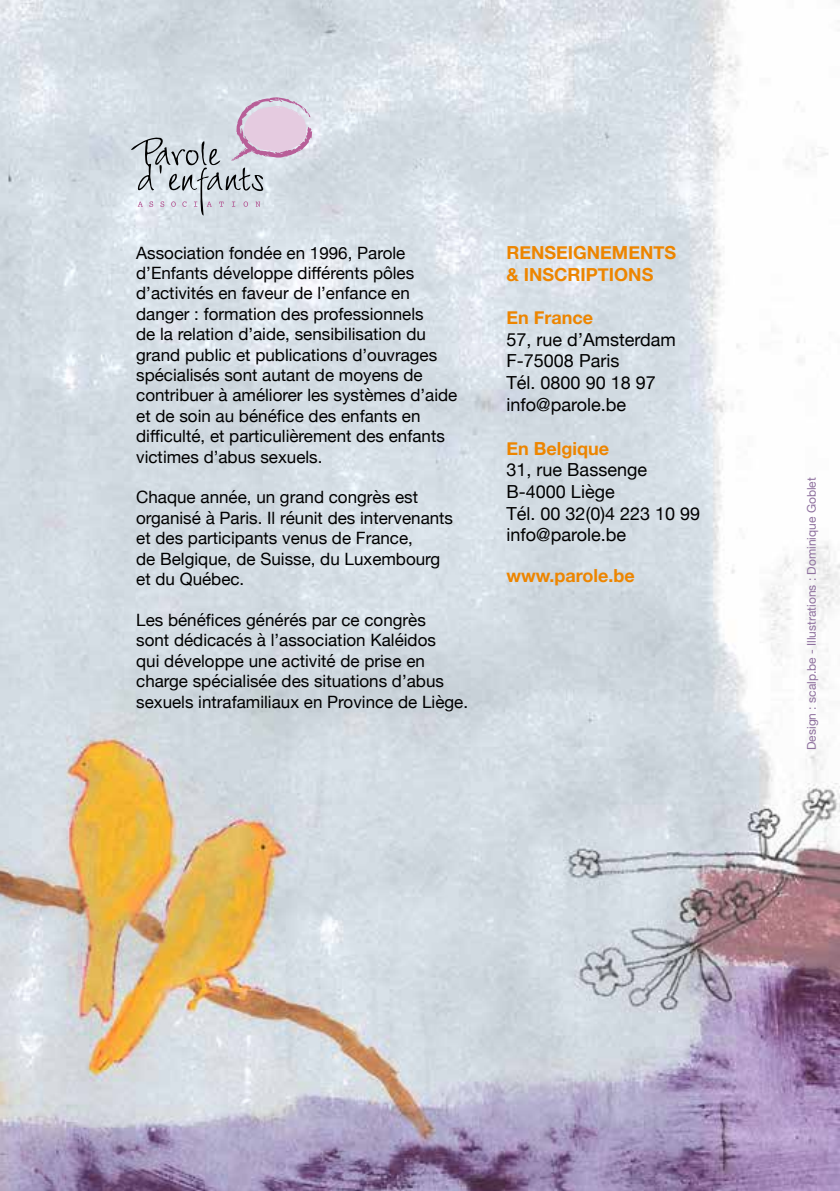
<style>
.page{position:relative;width:840px;height:1191px;background:#fff}
.page>*{position:absolute;margin:0;border:0;box-sizing:border-box;transform-origin:0 0}
.t1{font:18px/21.6px "Helvetica Neue";color:#000}
.t2{font:700 18px/21.6px "Helvetica Neue";color:#ed8500}
.t3{font:17px/20.4px "Helvetica Neue";color:#000}
.t4{font:12px "Helvetica Neue";color:#8f719f}
</style>
<div class="page">
<img style="left:0;top:0;width:839px;height:1191px">
<svg style="left:131px;top:97px;width:181px;height:118px"></svg>
<p class="t3" style="left:136px;top:243px;width:322px">Association fondée en 1996, Parole d’Enfants développe différents pôles d’activités en faveur de l’enfance en danger : formation des professionnels<br>de la relation d’aide, sensibilisation du grand public et publications d’ouvrages spécialisés sont autant de moyens de contribuer à améliorer les systèmes d’aide et de soin au bénéfice des enfants en difficulté, et particulièrement des enfants victimes d’abus sexuels.</p>
<p class="t3" style="left:136px;top:488px;width:318px">Chaque année, un grand congrès est organisé à Paris. Il réunit des intervenants et des participants venus de France,<br>de Belgique, de Suisse, du Luxembourg et du Québec.</p>
<p class="t3" style="left:136px;top:610px;width:333px">Les bénéfices générés par ce congrès<br>sont dédicacés à l’association Kaléidos<br>qui développe une activité de prise en charge spécialisée des situations d’abus sexuels intrafamiliaux en Province de Liège.</p>
<p class="t2" style="left:506px;top:242px;width:171px">RENSEIGNEMENTS &amp; INSCRIPTIONS</p>
<p class="t2" style="left:506px;top:307px;width:88px">En France</p>
<p class="t1" style="left:506px;top:329px;width:171px">57, rue d’Amsterdam<br>F-75008 Paris<br>Tél. 0800 90 18 97 info@parole.be</p>
<p class="t2" style="left:506px;top:438px;width:104px">En Belgique</p>
<p class="t1" style="left:506px;top:460px;width:195px">31, rue Bassenge<br>B-4000 Liège<br>Tél. 00 32(0)4 223 10 99 info@parole.be</p>
<p class="t2" style="left:506px;top:565px;width:130px">www.parole.be</p>
<p class="t4" style="left:802px;top:750px;width:274px;rotate:-90deg">Design : scalp.be - Illustrations : Dominique Goblet</p>
</div>
